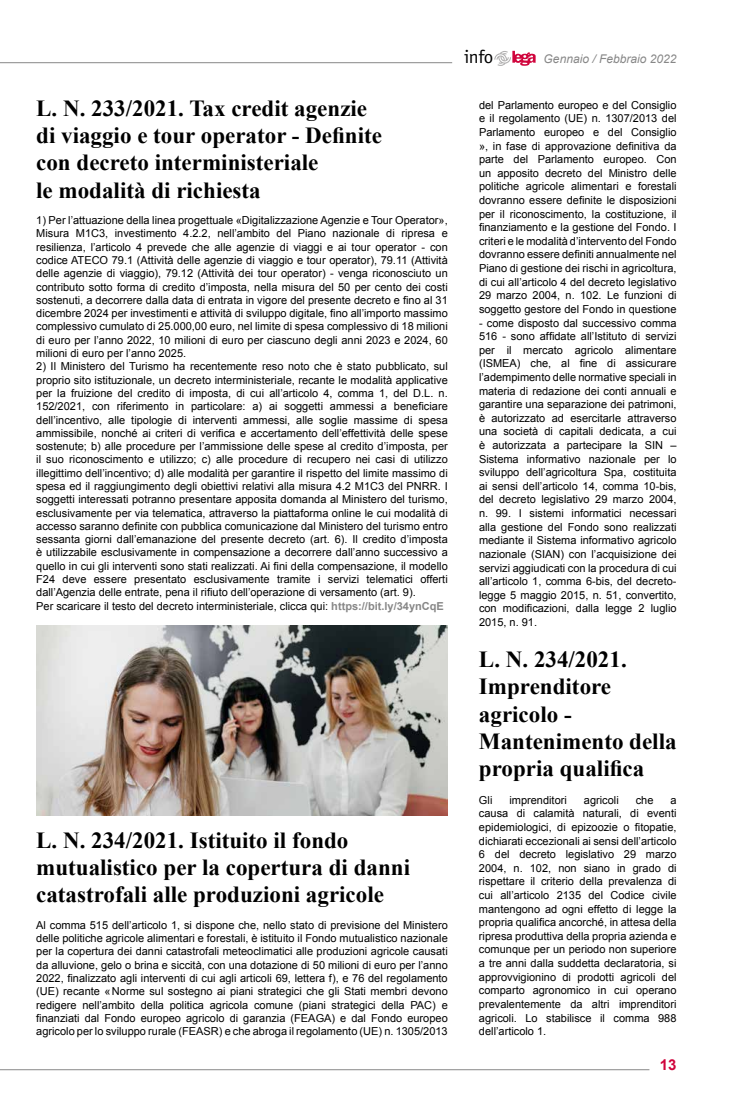
<style>
.page{position:relative;width:738px;height:1106px;background:#fff}
.page>*{position:absolute;margin:0;border:0;box-sizing:border-box;transform-origin:0 0}
.t1{font:700 23px/27.1px "Times New Roman";color:#000}
.t2{font:18.5px "Officina Sans Std";color:#000}
.t3{font:700 15px "Arial";color:#d0043c}
.t4{font:italic 12px "Arial";color:#878787}
.t5{font:11px/13.6px "Arial";color:#000;text-align:justify}
.s1{font-weight:700;color:#878787}
</style>
<div class="page">
<hr style="left:0;top:1069px;width:649px;height:1px;background:#878787">
<hr style="left:0;top:62px;width:452px;height:1px;background:#878787">
<svg style="left:494px;top:51px;width:41px;height:15px"></svg>
<img style="left:36px;top:625px;width:411px;height:190px">
<h1 class="t1" style="left:36px;top:94px;width:347px">L. N. 233/2021. Tax credit agenzie di viaggio e tour operator - Definite con decreto interministeriale<br>le modalità di richiesta</h1>
<p class="t5" style="left:36px;top:214px;width:413px;line-height:13.3px">1) Per l’attuazione della linea progettuale «Digitalizzazione Agenzie e Tour Operator», Misura M1C3, investimento 4.2.2, nell’ambito del Piano nazionale di ripresa e resilienza, l’articolo 4 prevede che alle agenzie di viaggi e ai tour operator - con codice ATECO 79.1 (Attività delle agenzie di viaggio e tour operator), 79.11 (Attività delle agenzie di viaggio), 79.12 (Attività dei tour operator) - venga riconosciuto un contributo sotto forma di credito d’imposta, nella misura del 50 per cento dei costi sostenuti, a decorrere dalla data di entrata in vigore del presente decreto e fino al 31 dicembre 2024 per investimenti e attività di sviluppo digitale, fino all’importo massimo complessivo cumulato di 25.000,00 euro, nel limite di spesa complessivo di 18 milioni di euro per l’anno 2022, 10 milioni di euro per ciascuno degli anni 2023 e 2024, 60 milioni di euro per l’anno 2025.</p>
<p class="t5" style="left:36px;top:360px;width:413px;line-height:13.3px;text-align:left">2) Il Ministero del Turismo ha recentemente reso noto che è stato pubblicato, sul proprio sito istituzionale, un decreto interministeriale, recante le modalità applicative per la fruizione del credito di imposta, di cui all’articolo 4, comma 1, del D.L. n.<br>152/2021, con riferimento in particolare: a) ai soggetti ammessi a beneficiare dell’incentivo, alle tipologie di interventi ammessi, alle soglie massime di spesa ammissibile, nonché ai criteri di verifica e accertamento dell’effettività delle spese sostenute; b) alle procedure per l’ammissione delle spese al credito d’imposta, per il suo riconoscimento e utilizzo; c) alle procedure di recupero nei casi di utilizzo illegittimo dell’incentivo; d) alle modalità per garantire il rispetto del limite massimo di spesa ed il raggiungimento degli obiettivi relativi alla misura 4.2 M1C3 del PNRR. I soggetti interessati potranno presentare apposita domanda al Ministero del turismo, esclusivamente per via telematica, attraverso la piattaforma online le cui modalità di accesso saranno definite con pubblica comunicazione dal Ministero del turismo entro sessanta giorni dall’emanazione del presente decreto (art. 6). Il credito d’imposta è utilizzabile esclusivamente in compensazione a decorrere dall’anno successivo a quello in cui gli interventi sono stati realizzati. Ai fini della compensazione, il modello F24 deve essere presentato esclusivamente tramite i servizi telematici offerti dall’Agenzia delle entrate, pena il rifiuto dell’operazione di versamento (art. 9).<br>Per scaricare il testo del decreto interministeriale, clicca qui: <span class="s1">https://bit.ly/34ynCqE</span></p>
<h1 class="t1" style="left:36px;top:826px;width:375px">L. N. 234/2021. Istituito il fondo mutualistico per la copertura di danni catastrofali alle produzioni agricole</h1>
<p class="t5" style="left:36px;top:918px;width:413px;line-height:13.3px">Al comma 515 dell’articolo 1, si dispone che, nello stato di previsione del Ministero delle politiche agricole alimentari e forestali, è istituito il Fondo mutualistico nazionale per la copertura dei danni catastrofali meteoclimatici alle produzioni agricole causati da alluvione, gelo o brina e siccità, con una dotazione di 50 milioni di euro per l’anno 2022, finalizzato agli interventi di cui agli articoli 69, lettera f), e 76 del regolamento (UE) recante «Norme sul sostegno ai piani strategici che gli Stati membri devono redigere nell’ambito della politica agricola comune (piani strategici della PAC) e finanziati dal Fondo europeo agricolo di garanzia (FEAGA) e dal Fondo europeo agricolo per lo sviluppo rurale (FEASR) e che abroga il regolamento (UE) n. 1305/2013</p>
<h2 class="t2" style="left:463px;top:46px;width:31px">info</h2>
<p class="t4" style="left:543px;top:51px;width:134px">Gennaio / Febbraio 2022</p>
<p class="t5" style="left:478px;top:98px;width:199px">del Parlamento europeo e del Consiglio e il regolamento (UE) n. 1307/2013 del Parlamento europeo e del Consiglio », in fase di approvazione definitiva da parte del Parlamento europeo. Con un apposito decreto del Ministro delle politiche agricole alimentari e forestali dovranno essere definite le disposizioni per il riconoscimento, la costituzione, il finanziamento e la gestione del Fondo. I criteri e le modalità d’intervento del Fondo dovranno essere definiti annualmente nel Piano di gestione dei rischi in agricoltura, di cui all’articolo 4 del decreto legislativo 29 marzo 2004, n. 102. Le funzioni di soggetto gestore del Fondo in questione</p>
<p class="t5" style="left:478px;top:316px;width:199px">- come disposto dal successivo comma 516 - sono affidate all’Istituto di servizi per il mercato agricolo alimentare (ISMEA) che, al fine di assicurare l’adempimento delle normative speciali in materia di redazione dei conti annuali e garantire una separazione dei patrimoni, è autorizzato ad esercitarle attraverso una società di capitali dedicata, a cui è autorizzata a partecipare la SIN – Sistema informativo nazionale per lo sviluppo dell’agricoltura Spa, costituita ai sensi dell’articolo 14, comma 10-bis, del decreto legislativo 29 marzo 2004, n. 99. I sistemi informatici necessari alla gestione del Fondo sono realizzati mediante il Sistema informativo agricolo nazionale (SIAN) con l’acquisizione dei servizi aggiudicati con la procedura di cui all’articolo 1, comma 6-bis, del decreto&shy;legge 5 maggio 2015, n. 51, convertito, con modificazioni, dalla legge 2 luglio 2015, n. 91.</p>
<h1 class="t1" style="left:478px;top:645px;width:199px;line-height:27.4px">L. N. 234/2021.<br>Imprenditore agricolo -<br>Mantenimento della propria qualifica</h1>
<p class="t5" style="left:478px;top:793px;width:15px">Gli</p>
<p class="t5" style="left:509px;top:793px;width:59px">imprenditori</p>
<p class="t5" style="left:583px;top:793px;width:36px">agricoli</p>
<p class="t5" style="left:635px;top:793px;width:19px">che</p>
<p class="t5" style="left:478px;top:793px;width:199px;text-indent:191px">a causa di calamità naturali, di eventi epidemiologici, di epizoozie o fitopatie, dichiarati eccezionali ai sensi dell’articolo 6 del decreto legislativo 29 marzo 2004, n. 102, non siano in grado di rispettare il criterio della prevalenza di cui all’articolo 2135 del Codice civile mantengono ad ogni effetto di legge la propria qualifica ancorché, in attesa della ripresa produttiva della propria azienda e comunque per un periodo non superiore a tre anni dalla suddetta declaratoria, si approvvigionino di prodotti agricoli del comparto agronomico in cui operano prevalentemente da altri imprenditori agricoli. Lo stabilisce il comma 988 dell’articolo 1.</p>
<h3 class="t3" style="left:659px;top:1054px;width:18px">13</h3>
</div>
